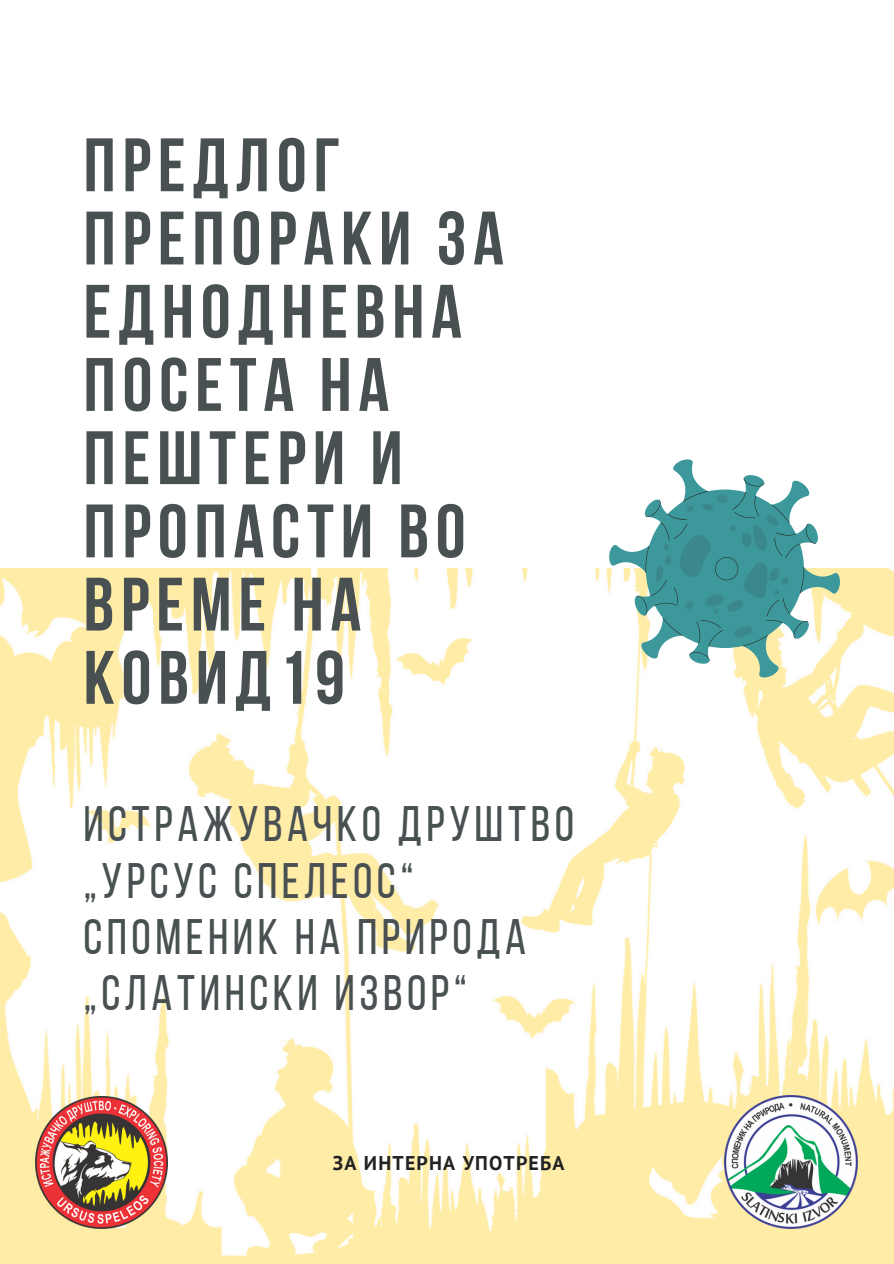
<style>
.page{position:relative;width:894px;height:1264px;background:#fff}
.page>*{position:absolute;margin:0;border:0;box-sizing:border-box;transform-origin:0 0}
.t1{font:700 75.45px/73.2px "Bebas Neue";letter-spacing:.09em;color:#495052}
.t2{font:49.65px/56.2px "Bebas Neue";letter-spacing:.09em;color:#495052}
.t3{font:700 19.8px "PT Sans";letter-spacing:.06em;color:#222}
</style>
<div class="page">
<img style="left:0;top:568px;width:893px;height:687px">
<img style="left:36px;top:1096px;width:132px;height:132px">
<img style="left:724px;top:1095px;width:133px;height:133px">
<svg style="left:608px;top:459px;width:232px;height:219px"></svg>
<svg style="left:636px;top:478px;width:179px;height:183px"></svg>
<p class="t1" style="left:83px;top:136px;width:422px">ПРЕДЛОГ<br>ПРЕПОРАКИ ЗА<br>ЕДНОДНЕВНА<br>ПОСЕТА НА<br>ПЕШТЕРИ И<br>ПРОПАСТИ ВО<br>ВРЕМЕ НА<br>КОВИД19</p>
<p class="t2" style="left:83px;top:800px;width:492px">Истражувачко друштво „урсус спелеос“</p>
<p class="t2" style="left:83px;top:913px;width:444px">Споменик на природа „слатински извор“</p>
<p class="t3" style="left:333px;top:1149px;width:233px">ЗА ИНТЕРНА УПОТРЕБА</p>
</div>
